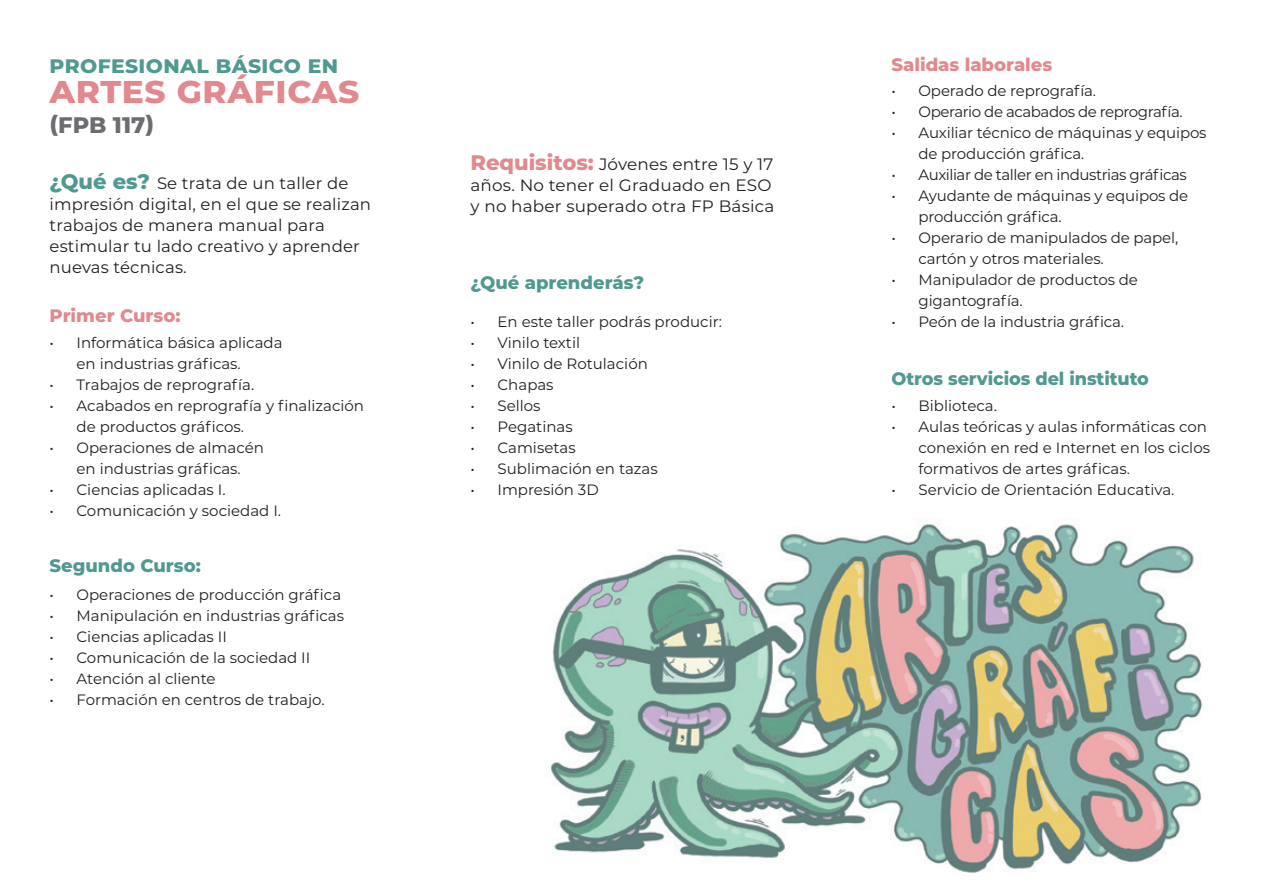
<style>
.page{position:relative;width:1263px;height:893px;background:#fff}
.page>*{position:absolute;margin:0;border:0;box-sizing:border-box;transform-origin:0 0}
.t1{font:800 31.5px "Montserrat";letter-spacing:.02em;color:#e1898f;scale:1.04 1}
.t2{font:800 22.5px "Montserrat";color:#6c6d70}
.t3{font:800 19.5px "Montserrat";letter-spacing:.02em;color:#509991;scale:1.04 1}
.t4{font:800 18px "Montserrat";letter-spacing:-.005em;color:#509991}
.t5{font:800 18px "Montserrat";color:#e1898f}
.t6{font:16.5px/21px "Montserrat";letter-spacing:.01em;color:#231f20}
.t7{font:15px/21px "Montserrat";color:#231f20}
.t8{font:15px "Montserrat";letter-spacing:-.03em;color:#231f20}
.s1{font-weight:800;font-size:21px;color:#509991}
.s2{font-weight:800;font-size:21px;color:#e1898f}
</style>
<div class="page">
<img style="left:550px;top:524px;width:653px;height:349px">
<h3 class="t3" style="left:50px;top:52px;width:279px">PROFESIONAL BÁSICO EN</h3>
<h1 class="t1" style="left:50px;top:69px;width:299px">ARTES GRÁFICAS</h1>
<h2 class="t2" style="left:50px;top:108px;width:106px">(FPB 117)</h2>
<p class="t6" style="left:50px;top:172px;width:323px"><span class="s1">¿Qué es?</span> Se trata de un taller de impresión digital, en el que se realizan trabajos de manera manual para estimular tu lado creativo y aprender nuevas técnicas.</p>
<p class="t5" style="left:50px;top:303px;width:132px">Primer Curso:</p>
<p class="t7" style="left:77px;top:332px;width:208px;text-indent:-27px">• Informática básica aplicada en industrias gráficas.</p>
<p class="t7" style="left:50px;top:374px;width:206px">• Trabajos de reprografía.</p>
<p class="t7" style="left:77px;top:395px;width:289px;text-indent:-27px">• Acabados en reprografía y finalización de productos gráficos.</p>
<p class="t7" style="left:50px;top:437px;width:216px;text-align:center">• Operaciones de almacén en industrias gráficas.</p>
<p class="t7" style="left:50px;top:479px;width:178px">• Ciencias aplicadas I.</p>
<p class="t7" style="left:50px;top:500px;width:233px">• Comunicación y sociedad I.</p>
<p class="t4" style="left:50px;top:552px;width:153px">Segundo Curso:</p>
<p class="t7" style="left:50px;top:584px;width:293px">• Operaciones de producción gráfica</p>
<p class="t7" style="left:50px;top:605px;width:296px">• Manipulación en industrias gráficas</p>
<p class="t7" style="left:50px;top:626px;width:179px">• Ciencias aplicadas II</p>
<p class="t7" style="left:50px;top:647px;width:262px">• Comunicación de la sociedad II</p>
<p class="t7" style="left:50px;top:668px;width:167px">• Atención al cliente</p>
<p class="t7" style="left:50px;top:689px;width:276px">• Formación en centros de trabajo.</p>
<p class="t6" style="left:470px;top:153px;width:305px"><span class="s2">Requisitos:</span> Jóvenes entre 15 y 17 años. No tener el Graduado en ESO y no haber superado otra FP Básica</p>
<p class="t4" style="left:470px;top:269px;width:175px">¿Qué aprenderás?</p>
<p class="t7" style="left:470px;top:311px;width:253px">• En este taller podrás producir:</p>
<p class="t7" style="left:470px;top:332px;width:111px">• Vinilo textil</p>
<p class="t7" style="left:470px;top:353px;width:179px">• Vinilo de Rotulación</p>
<p class="t7" style="left:470px;top:374px;width:85px">• Chapas</p>
<p class="t7" style="left:470px;top:395px;width:72px">• Sellos</p>
<p class="t7" style="left:470px;top:416px;width:104px">• Pegatinas</p>
<p class="t7" style="left:470px;top:437px;width:107px">• Camisetas</p>
<p class="t7" style="left:470px;top:458px;width:189px">• Sublimación en tazas</p>
<p class="t7" style="left:470px;top:479px;width:130px">• Impresión 3D</p>
<p class="t5" style="left:891px;top:52px;width:162px">Salidas laborales</p>
<p class="t7" style="left:891px;top:80px;width:206px">• Operado de reprografía.</p>
<p class="t8" style="left:891px;top:101px;width:293px">• Operario de acabados de reprografía.</p>
<p class="t7" style="left:918px;top:122px;width:290px;text-indent:-27px">• Auxiliar técnico de máquinas y equipos de producción gráfica.</p>
<p class="t8" style="left:891px;top:164px;width:297px">• Auxiliar de taller en industrias gráficas</p>
<p class="t7" style="left:918px;top:185px;width:271px;text-indent:-27px">• Ayudante de máquinas y equipos de producción gráfica.</p>
<p class="t7" style="left:918px;top:227px;width:261px;text-indent:-27px">• Operario de manipulados de papel, cartón y otros materiales.</p>
<p class="t7" style="left:918px;top:269px;width:221px;text-indent:-27px">• Manipulador de productos de gigantografía.</p>
<p class="t7" style="left:891px;top:311px;width:234px">• Peón de la industria gráfica.</p>
<p class="t4" style="left:891px;top:365px;width:259px">Otros servicios del instituto</p>
<p class="t7" style="left:891px;top:395px;width:107px">• Biblioteca.</p>
<p class="t7" style="left:918px;top:416px;width:293px;text-indent:-27px">• Aulas teóricas y aulas informáticas con conexión en red e Internet en los ciclos formativos de artes gráficas.</p>
<p class="t7" style="left:891px;top:479px;width:284px">• Servicio de Orientación Educativa.</p>
</div>
